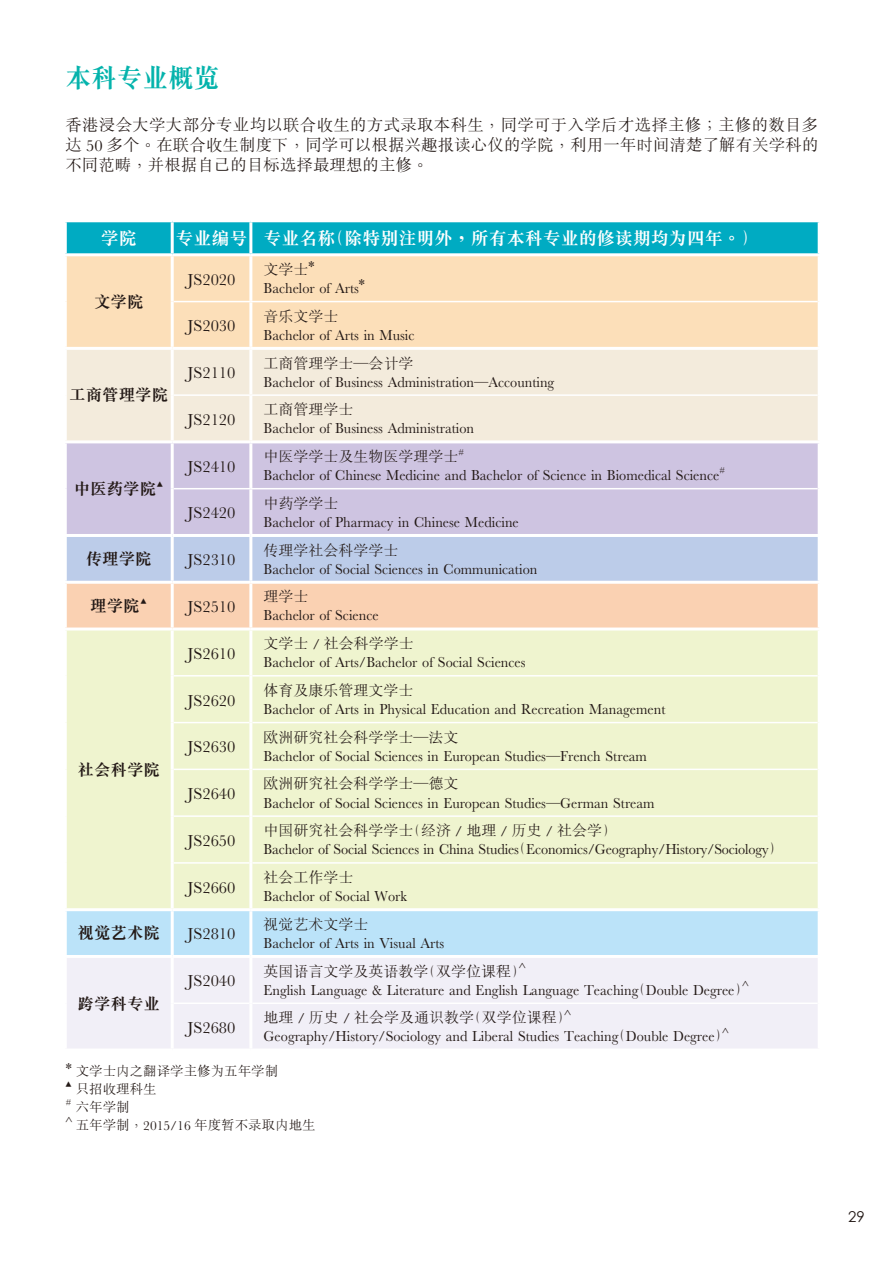
<style>
.page{position:relative;width:893px;height:1263px;background:#fff}
.page>*{position:absolute;margin:0;border:0;box-sizing:border-box;transform-origin:0 0}
.t1{font:700 27px "M Sung HKS";color:#04b3ac;scale:.95 1}
.t2{font:700 18px "M Sung HKS";color:#fff}
.t3{font:300 16.5px/19.8px "M Sung HKS";color:#231916;text-align:justify}
.t4{font:700 16.5px "M Sung HKS";color:#231916}
.t5{font:300 15px/18px "M Sung HKS";color:#231916}
.t6{font:300 15px "M Sung HKS";color:#231916;scale:.95 1}
.t7{font:15px "Century Gothic";color:#231916}
.t8{font:300 13.5px/17.9px "M Sung HKS";color:#231916}
.t9{font:300 8.7px "M Sung HKS";color:#231916;scale:.95 1}
</style>
<div class="page">
<div style="left:67px;top:222px;width:751px;height:31px;background:#00abc2"></div>
<div style="left:67px;top:256px;width:751px;height:91px;background:#fcdfb9"></div>
<div style="left:67px;top:350px;width:751px;height:90px;background:#f3ebdc"></div>
<div style="left:67px;top:443px;width:751px;height:91px;background:#cec4e1"></div>
<svg style="left:67px;top:537px;width:751px;height:90px;background:#dacecd"></svg>
<div style="left:67px;top:630px;width:751px;height:278px;background:#eff4cf"></div>
<div style="left:67px;top:911px;width:751px;height:44px;background:#bbe3f9"></div>
<div style="left:67px;top:958px;width:751px;height:90px;background:#f1eff7"></div>
<hr style="left:64px;top:581px;width:108px;height:3px;background:#fff">
<hr style="left:172px;top:581px;width:79px;height:3px;background:#fff">
<hr style="left:251px;top:581px;width:570px;height:3px;background:#fff">
<hr style="left:174px;top:675px;width:75px;height:1px;background:#fff">
<hr style="left:252px;top:675px;width:566px;height:1px;background:#fff">
<hr style="left:174px;top:722px;width:75px;height:1px;background:#fff">
<hr style="left:252px;top:722px;width:566px;height:1px;background:#fff">
<hr style="left:174px;top:769px;width:75px;height:1px;background:#fff">
<hr style="left:252px;top:769px;width:566px;height:1px;background:#fff">
<hr style="left:174px;top:815px;width:75px;height:2px;background:#fff">
<hr style="left:252px;top:815px;width:566px;height:2px;background:#fff">
<hr style="left:174px;top:862px;width:75px;height:2px;background:#fff">
<hr style="left:252px;top:862px;width:566px;height:2px;background:#fff">
<hr style="left:174px;top:1002px;width:75px;height:2px;background:#fff">
<hr style="left:252px;top:1002px;width:566px;height:2px;background:#fff">
<hr style="left:171px;top:222px;width:3px;height:31px;background:#fff">
<hr style="left:249px;top:222px;width:3px;height:31px;background:#fff">
<hr style="left:171px;top:256px;width:3px;height:46px;background:#fff">
<hr style="left:249px;top:256px;width:3px;height:45px;background:#fff">
<hr style="left:171px;top:302px;width:3px;height:45px;background:#fff">
<hr style="left:249px;top:302px;width:3px;height:45px;background:#fff">
<hr style="left:171px;top:350px;width:3px;height:45px;background:#fff">
<hr style="left:249px;top:350px;width:3px;height:44px;background:#fff">
<hr style="left:171px;top:395px;width:3px;height:45px;background:#fff">
<hr style="left:249px;top:396px;width:3px;height:44px;background:#fff">
<hr style="left:171px;top:443px;width:3px;height:46px;background:#fff">
<hr style="left:249px;top:443px;width:3px;height:45px;background:#fff">
<hr style="left:171px;top:489px;width:3px;height:45px;background:#fff">
<hr style="left:249px;top:489px;width:3px;height:45px;background:#fff">
<hr style="left:171px;top:537px;width:3px;height:44px;background:#fff">
<hr style="left:249px;top:537px;width:3px;height:44px;background:#fff">
<hr style="left:171px;top:584px;width:3px;height:43px;background:#fff">
<hr style="left:249px;top:584px;width:3px;height:43px;background:#fff">
<hr style="left:171px;top:630px;width:3px;height:46px;background:#fff">
<hr style="left:249px;top:630px;width:3px;height:46px;background:#fff">
<hr style="left:171px;top:676px;width:3px;height:46px;background:#fff">
<hr style="left:249px;top:676px;width:3px;height:46px;background:#fff">
<hr style="left:171px;top:722px;width:3px;height:47px;background:#fff">
<hr style="left:249px;top:722px;width:3px;height:47px;background:#fff">
<hr style="left:171px;top:769px;width:3px;height:47px;background:#fff">
<hr style="left:249px;top:769px;width:3px;height:47px;background:#fff">
<hr style="left:171px;top:816px;width:3px;height:47px;background:#fff">
<hr style="left:249px;top:816px;width:3px;height:47px;background:#fff">
<hr style="left:171px;top:863px;width:3px;height:45px;background:#fff">
<hr style="left:249px;top:863px;width:3px;height:45px;background:#fff">
<hr style="left:171px;top:911px;width:3px;height:44px;background:#fff">
<hr style="left:249px;top:911px;width:3px;height:44px;background:#fff">
<hr style="left:171px;top:958px;width:3px;height:45px;background:#fff">
<hr style="left:249px;top:958px;width:3px;height:45px;background:#fff">
<hr style="left:171px;top:1003px;width:3px;height:45px;background:#fff">
<hr style="left:249px;top:1003px;width:3px;height:45px;background:#fff">
<hr style="left:174px;top:488px;width:77px;height:1px;background:#fff">
<hr style="left:251px;top:488px;width:567px;height:1px;background:#fff">
<hr style="left:174px;top:394px;width:77px;height:2px;background:#fff">
<hr style="left:251px;top:394px;width:567px;height:2px;background:#fff">
<hr style="left:174px;top:301px;width:77px;height:1px;background:#fff">
<hr style="left:251px;top:301px;width:567px;height:1px;background:#fff">
<h1 class="t1" style="left:65px;top:59px;width:164px">本科專業概覽</h1>
<p class="t3" style="left:65px;top:114px;width:755px">香港浸會大學大部分專業均以聯合收生的方式錄取本科生，同學可於入學後才選擇主修；主修的數目多達 50 多個。在聯合收生制度下，同學可以根據興趣報讀心儀的學院，利用一年時間清楚了解有關學科的不同範疇，並根據自己的目標選擇最理想的主修。</p>
<p class="t2" style="left:101px;top:225px;width:37px">學院</p>
<p class="t2" style="left:176px;top:225px;width:576px">專業編號 專業名稱(除特別注明外，所有本科專業的修讀期均為四年。)</p>
<p class="t4" style="left:94px;top:290px;width:51px">文學院</p>
<p class="t4" style="left:69px;top:384px;width:100px">工商管理學院</p>
<p class="t4" style="left:74px;top:477px;width:91px">中醫藥學院<sup>▴</sup></p>
<p class="t3" style="left:188px;top:268px;width:49px">JS2020</p>
<p class="t5" style="left:264px;top:260px;width:103px">文學士*<br>Bachelor of Arts*</p>
<p class="t3" style="left:188px;top:315px;width:49px">JS2030</p>
<p class="t5" style="left:264px;top:306px;width:152px">音樂文學士<br>Bachelor of Arts in Music</p>
<p class="t3" style="left:188px;top:361px;width:49px">JS2110</p>
<p class="t5" style="left:264px;top:353px;width:292px">工商管理學士—會計學<br>Bachelor of Business Administration—Accounting</p>
<p class="t3" style="left:188px;top:408px;width:49px">JS2120</p>
<p class="t5" style="left:264px;top:400px;width:212px">工商管理學士<br>Bachelor of Business Administration</p>
<p class="t3" style="left:188px;top:455px;width:49px">JS2410</p>
<p class="t5" style="left:264px;top:447px;width:196px">中醫學學士及生物醫學理學士</p>
<p class="t9" style="left:459px;top:445px;width:7px">#</p>
<p class="t6" style="left:264px;top:464px;width:481px">Bachelor of Chinese Medicine and Bachelor of Science in Biomedical Science</p>
<p class="t9" style="left:719px;top:463px;width:7px">#</p>
<p class="t3" style="left:188px;top:502px;width:49px">JS2420</p>
<p class="t5" style="left:264px;top:494px;width:257px">中藥學學士<br>Bachelor of Pharmacy in Chinese Medicine</p>
<p class="t4" style="left:86px;top:547px;width:67px">傳理學院</p>
<p class="t3" style="left:188px;top:548px;width:49px">JS2310</p>
<p class="t5" style="left:264px;top:540px;width:275px">傳理學社會科學學士<br>Bachelor of Social Sciences in Communication</p>
<p class="t4" style="left:90px;top:594px;width:58px">理學院<sup>▴</sup></p>
<p class="t3" style="left:188px;top:595px;width:49px">JS2510</p>
<p class="t5" style="left:264px;top:587px;width:117px">理學士<br>Bachelor of Science</p>
<p class="t4" style="left:77px;top:758px;width:84px">社會科學院</p>
<p class="t3" style="left:188px;top:642px;width:49px">JS2610</p>
<p class="t5" style="left:264px;top:634px;width:263px">文學士 / 社會科學學士<br>Bachelor of Arts/Bachelor of Social Sciences</p>
<p class="t3" style="left:188px;top:689px;width:49px">JS2620</p>
<p class="t5" style="left:264px;top:681px;width:403px">體育及康樂管理文學士<br>Bachelor of Arts in Physical Education and Recreation Management</p>
<p class="t3" style="left:188px;top:735px;width:49px">JS2630</p>
<p class="t5" style="left:264px;top:727px;width:385px">歐洲研究社會科學學士—法文<br>Bachelor of Social Sciences in European Studies—French Stream</p>
<p class="t3" style="left:188px;top:782px;width:49px">JS2640</p>
<p class="t5" style="left:264px;top:774px;width:392px">歐洲研究社會科學學士—德文<br>Bachelor of Social Sciences in European Studies—German Stream</p>
<p class="t3" style="left:188px;top:829px;width:49px">JS2650</p>
<p class="t5" style="left:264px;top:821px;width:514px">中國研究社會科學學士(經濟 / 地理 / 歷史 / 社會學)<br>Bachelor of Social Sciences in China Studies(Economics/Geography/History/Sociology)</p>
<p class="t3" style="left:188px;top:876px;width:49px">JS2660</p>
<p class="t5" style="left:264px;top:868px;width:145px">社會工作學士<br>Bachelor of Social Work</p>
<p class="t4" style="left:77px;top:922px;width:84px">視覺藝術院</p>
<p class="t3" style="left:188px;top:923px;width:49px">JS2810</p>
<p class="t5" style="left:264px;top:915px;width:182px">視覺藝術文學士<br>Bachelor of Arts in Visual Arts</p>
<p class="t5" style="left:264px;top:961px;width:487px">英國語言文學及英語教學(雙學位課程)^<br>English Language &amp; Literature and English Language Teaching(Double Degree)^</p>
<p class="t3" style="left:188px;top:969px;width:49px">JS2040</p>
<p class="t4" style="left:77px;top:992px;width:84px">跨學科專業</p>
<p class="t5" style="left:264px;top:1008px;width:467px">地理 / 歷史 / 社會學及通識教學(雙學位課程)^<br>Geography/History/Sociology and Liberal Studies Teaching(Double Degree)^</p>
<p class="t8" style="left:65px;top:1061px;width:215px"><sup>*</sup> 文學士內之翻譯學主修為五年學制<sup>▴</sup> 只招收理科生</p>
<p class="t9" style="left:66px;top:1096px;width:7px">#</p>
<p class="t3" style="left:188px;top:1016px;width:49px">JS2680</p>
<p class="t8" style="left:66px;top:1097px;width:252px;text-indent:10px">六年學制<br><sup>^</sup> 五年學制，2015/16 年度暫不錄取內地生</p>
<p class="t7" style="left:848px;top:1207px;width:18px">29</p>
</div>
